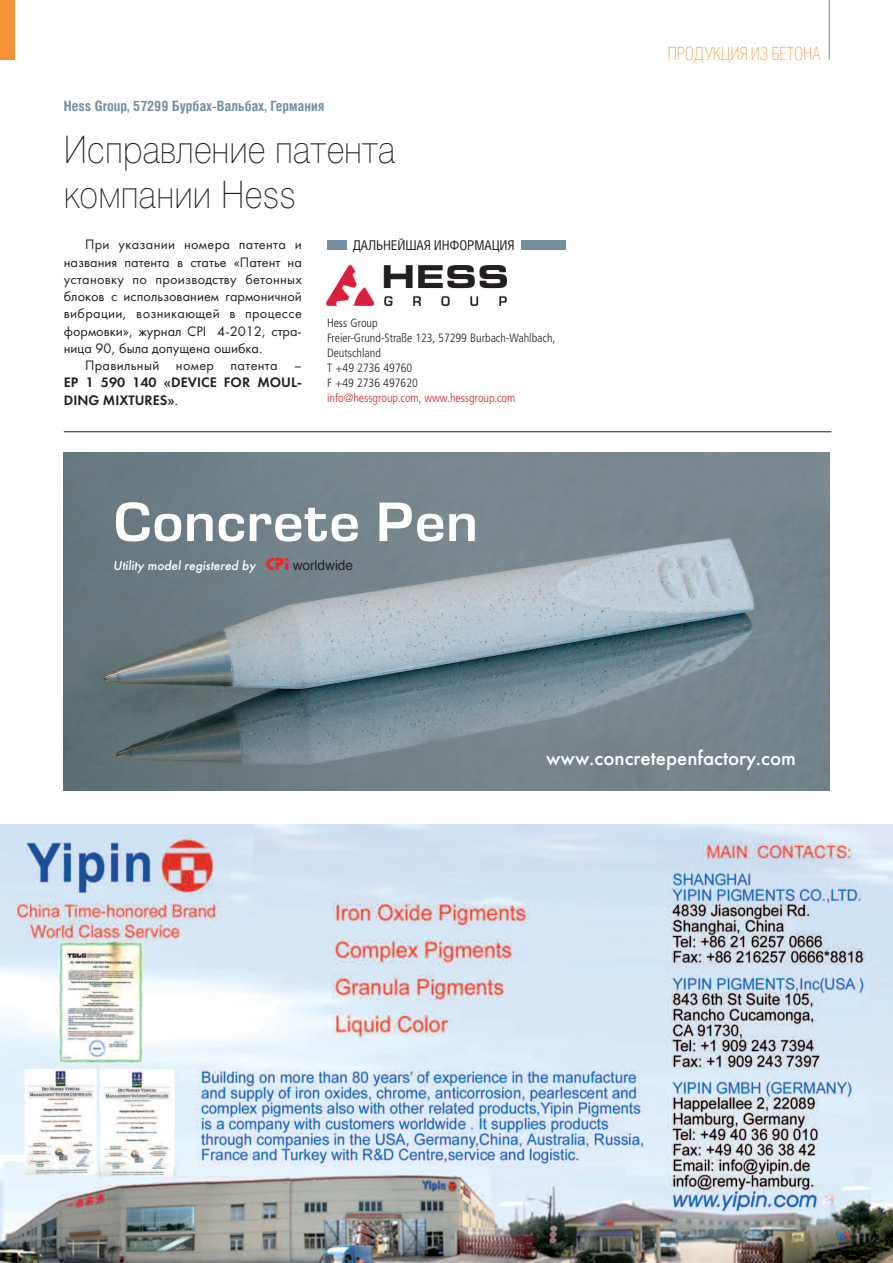
<style>
.page{position:relative;width:893px;height:1263px;background:#fff}
.page>*{position:absolute;margin:0;border:0;box-sizing:border-box;transform-origin:0 0}
.t1{font:51.3px "Europe Demi";color:#fff;scale:1.05 1}
.t2{font:100 37.5px/45px "Helios";letter-spacing:.005em;color:#231f20;scale:.9 1}
.t3{font:21px "Futura Medium C";color:#fff}
.t4{font:100 18px "Helios Cond";color:#f69238}
.t5{font:14.25px/17.2px "Futura Book C";color:#231f20;text-align:justify}
.t6{font:14.25px/17.2px "Futura Demi C";color:#231f20}
.t7{font:700 14.25px "Helios Cond";color:#73909f}
.t8{font:14.25px "Futura Book C";letter-spacing:.025em;color:#231f20}
.t9{font:italic 13.5px "Futura Medium C";color:#fff}
.t10{font:13.5px "Helios Cond";letter-spacing:-.01em;color:#231f20}
.t11{font:300 condensed 12px/15px "Frutiger LT";color:#231f20}
.t12{font:300 condensed 12px "Frutiger LT";color:#d1232a}
.s1{font-family:"Futura Book C"}
.s2{font-family:"Stop D";font-style:normal;font-size:18px;color:#ea2924}
.s3{font-family:"Helios";font-style:normal;color:#231f20}
</style>
<div class="page">
<hr style="left:829px;top:0;width:1px;height:60px;background:#73909f">
<div style="left:0;top:0;width:15px;height:60px;background:#f69238"></div>
<img style="left:327px;top:266px;width:179px;height:39px">
<div style="left:327px;top:240px;width:19px;height:10px;background:#73909f"></div>
<div style="left:521px;top:240px;width:44px;height:10px;background:#73909f"></div>
<hr style="left:64px;top:431px;width:767px;height:1px;background:#231f20">
<img style="left:64px;top:452px;width:765px;height:339px">
<img style="left:0;top:825px;width:893px;height:438px">
<p class="t7" style="left:64px;top:101px;width:262px">Hess Group, 57299 Бурбах-Вальбах, Германия</p>
<h2 class="t2" style="left:64px;top:131px;width:370px">Исправление патента компании Hess</h2>
<p class="t5" style="left:64px;top:236px;width:240px;text-indent:21px">При указании номера патента и названия патента в статье «Патент на установку по производству бетонных блоков с использованием гармоничной вибрации, возникающей в процессе формовки», журнал СPI 4-2012, стра&shy;ница 90, была допущена ошибка.</p>
<p class="t8" style="left:85px;top:357px;width:218px">Правильный номер патента –</p>
<p class="t6" style="left:64px;top:374px;width:240px">EP 1 590 140 «DEVICE FOR MOUL-<br>DING MIXTURES»<span class="s1">.</span></p>
<p class="t10" style="left:353px;top:240px;width:163px">ДАЛЬНЕЙШАЯ ИНФОРМАЦИЯ</p>
<p class="t11" style="left:327px;top:317px;width:230px">Hess Group<br>Freier-Grund-Straße 123, 57299 Burbach-Wahlbach,<br>Deutschland<br>T +49 2736 49760<br>F +49 2736 497620</p>
<p class="t12" style="left:327px;top:393px;width:190px">info@hessgroup.com, www.hessgroup.com</p>
<h1 class="t1" style="left:113px;top:503px;width:349px">Concrete Pen</h1>
<p class="t9" style="left:113px;top:558px;width:241px">Utility model registered by <span class="s2">CPI</span> <span class="s3">worldwide</span></p>
<p class="t4" style="left:668px;top:46px;width:154px">ПРОДУКЦИЯ ИЗ БЕТОНА</p>
<h3 class="t3" style="left:546px;top:745px;width:251px">www.concretepenfactory.com</h3>
</div>
